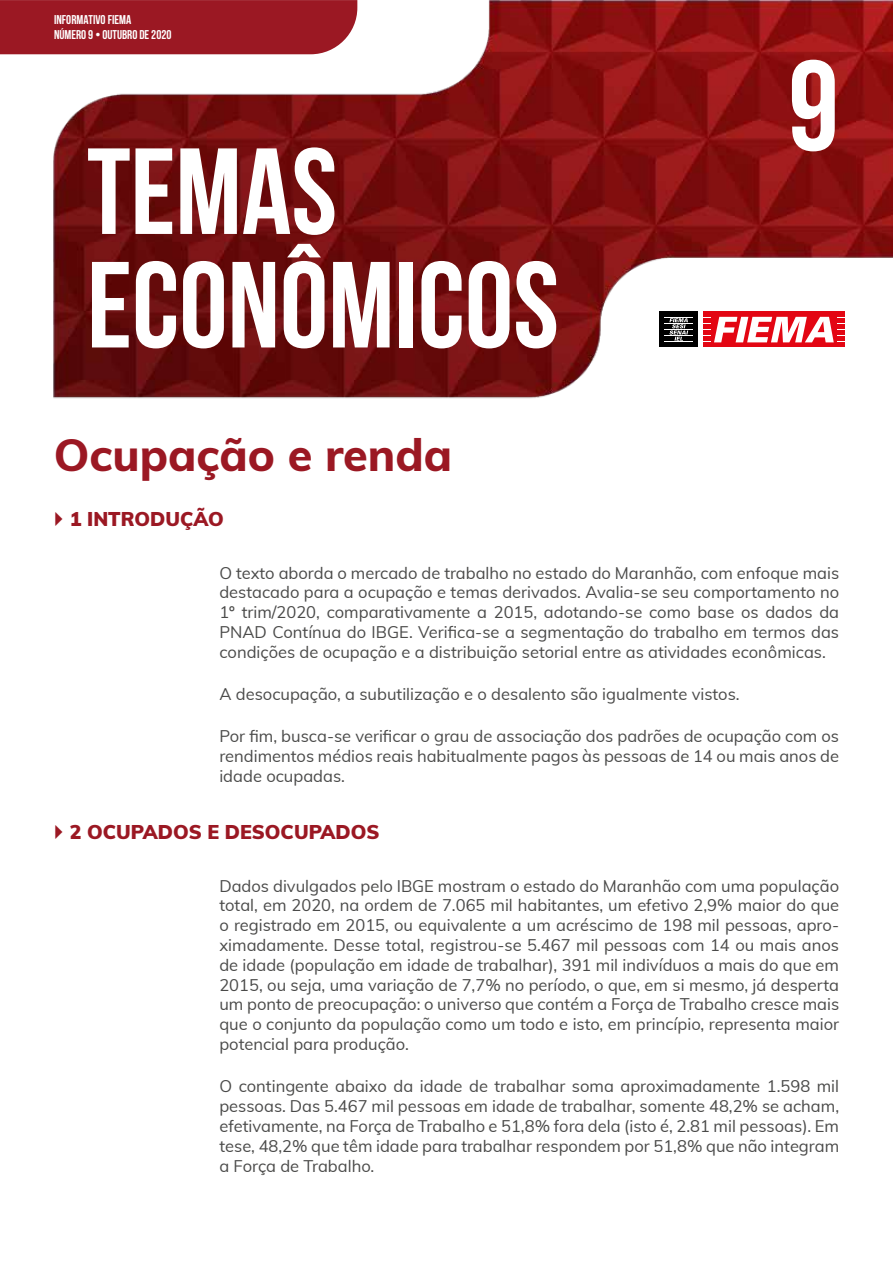
<style>
.page{position:relative;width:893px;height:1263px;background:#fff}
.page>*{position:absolute;margin:0;border:0;box-sizing:border-box;transform-origin:0 0}
.t1{font:700 128.1px "Bebas Neue";color:#fff}
.t2{font:800 45px "Muli";color:#9b1823}
.t3{font:900 19.5px "Muli";color:#9b1823}
.t4{font:16.5px/19.8px "Muli";color:#4a4a49;text-align:justify}
.t5{font:700 12.75px/15.3px "Bebas Neue";color:#fff}
</style>
<div class="page">
<img style="left:0;top:0;width:892px;height:399px">
<div style="left:659px;top:312px;width:39px;height:35px;background:#000"></div>
<div style="left:703px;top:312px;width:141px;height:35px;background:#e30613"></div>
<svg style="left:664px;top:317px;width:28px;height:25px"></svg>
<svg style="left:703px;top:317px;width:141px;height:25px"></svg>
<div style="left:0;top:0;width:357px;height:54px;background:#9b1823"></div>
<svg style="left:88px;top:148px;width:84px;height:86px"></svg>
<svg style="left:180px;top:148px;width:57px;height:86px"></svg>
<svg style="left:243px;top:147px;width:91px;height:88px"></svg>
<svg style="left:92px;top:262px;width:37px;height:85px"></svg>
<svg style="left:136px;top:261px;width:40px;height:87px"></svg>
<svg style="left:183px;top:261px;width:41px;height:87px"></svg>
<svg style="left:232px;top:262px;width:43px;height:85px"></svg>
<svg style="left:284px;top:244px;width:40px;height:104px"></svg>
<svg style="left:333px;top:262px;width:56px;height:85px"></svg>
<div style="left:399px;top:262px;width:14px;height:85px;background:#fff"></div>
<svg style="left:421px;top:261px;width:40px;height:87px"></svg>
<svg style="left:468px;top:261px;width:41px;height:87px"></svg>
<svg style="left:516px;top:261px;width:40px;height:87px"></svg>
<p class="t5" style="left:54px;top:12px;width:119px">INFORMATIVO FIEMA<br>NÚMERO 9 • OUTUBRO DE 2020</p>
<h2 class="t2" style="left:54px;top:421px;width:400px">Ocupação e renda</h2>
<p class="t3" style="left:70px;top:505px;width:155px">1 INTRODUÇÃO</p>
<h1 class="t1" style="left:788px;top:36px;width:52px">9</h1>
<p class="t4" style="left:219px;top:562px;width:621px">O texto aborda o mercado de trabalho no estado do Maranhão, com enfoque mais destacado para a ocupação e temas derivados. Avalia-se seu comportamento no 1º trim/2020, comparativamente a 2015, adotando-se como base os dados da PNAD Contínua do IBGE. Verifica-se a segmentação do trabalho em termos das condições de ocupação e a distribuição setorial entre as atividades econômicas.</p>
<p class="t4" style="left:219px;top:683px;width:521px">A desocupação, a subutilização e o desalento são igualmente vistos.</p>
<p class="t4" style="left:219px;top:726px;width:621px">Por fim, busca-se verificar o grau de associação dos padrões de ocupação com os rendimentos médios reais habitualmente pagos às pessoas de 14 ou mais anos de idade ocupadas.</p>
<p class="t3" style="left:70px;top:818px;width:311px">2 OCUPADOS E DESOCUPADOS</p>
<p class="t4" style="left:219px;top:875px;width:621px">Dados divulgados pelo IBGE mostram o estado do Maranhão com uma população total, em 2020, na ordem de 7.065 mil habitantes, um efetivo 2,9% maior do que o registrado em 2015, ou equivalente a um acréscimo de 198 mil pessoas, apro&shy;ximadamente. Desse total, registrou-se 5.467 mil pessoas com 14 ou mais anos de idade (população em idade de trabalhar), 391 mil indivíduos a mais do que em 2015, ou seja, uma variação de 7,7% no período, o que, em si mesmo, já desperta um ponto de preocupação: o universo que contém a Força de Trabalho cresce mais que o conjunto da população como um todo e isto, em princípio, representa maior potencial para produção.</p>
<p class="t4" style="left:219px;top:1076px;width:621px">O contingente abaixo da idade de trabalhar soma aproximadamente 1.598 mil pessoas. Das 5.467 mil pessoas em idade de trabalhar, somente 48,2% se acham, efetivamente, na Força de Trabalho e 51,8% fora dela (isto é, 2.81 mil pessoas). Em tese, 48,2% que têm idade para trabalhar respondem por 51,8% que não integram a Força de Trabalho.</p>
</div>
